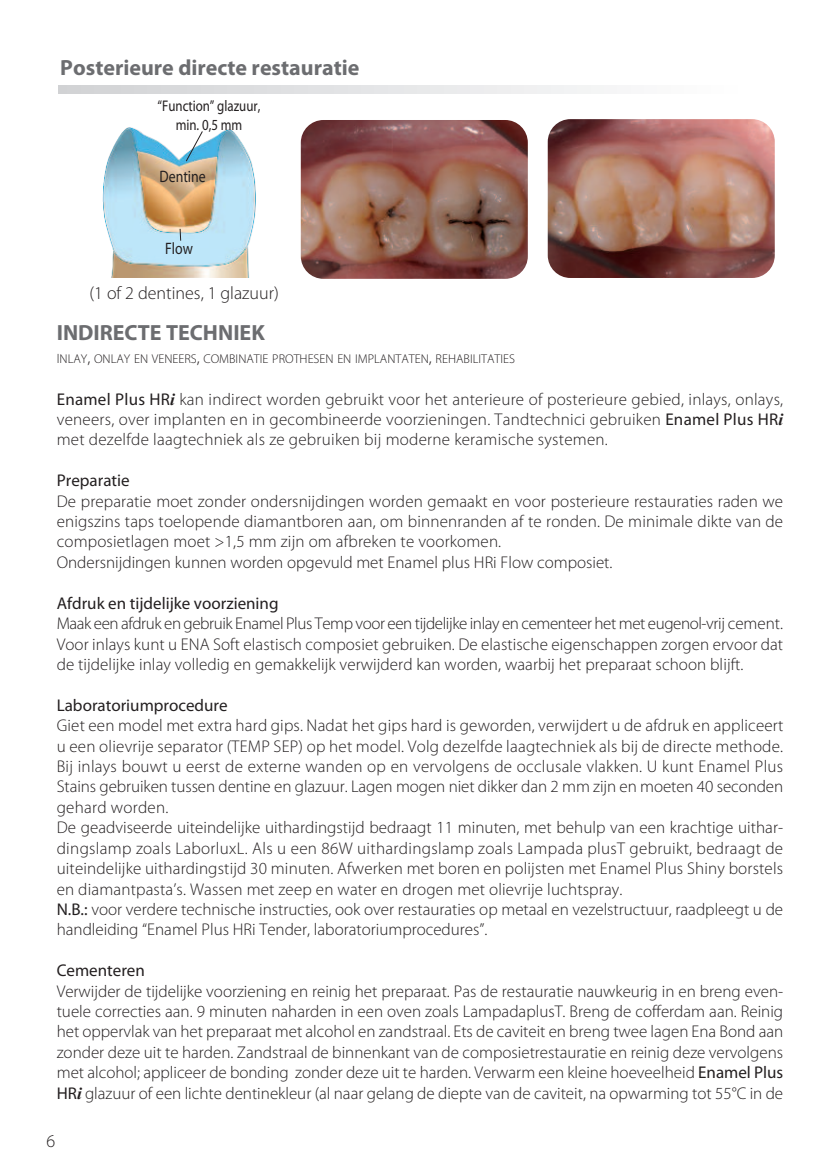
<style>
.page{position:relative;width:840px;height:1163px;background:#fff}
.page>*{position:absolute;margin:0;border:0;box-sizing:border-box;transform-origin:0 0}
.t1{font:700 22px "Myriad Pro";color:#6c6d70}
.t2{font:300 18px "Myriad Pro";color:#231f20}
.t3{font:300 17px/20.4px "Myriad Pro";letter-spacing:.01em;color:#231f20;text-align:justify}
.t4{font:17px "Myriad Pro";color:#231f20}
.t5{font:16.6px "Myriad Pro";color:#231f20;scale:.83 1}
.t6{font:15.4px/18.6px "Myriad Pro";color:#231f20;text-align:center;scale:.83 1}
.t7{font:300 12.8px "Myriad Pro";color:#231f20}
.s1{font-size:13.6px}
.s2{font-size:17px}
.s3{font-weight:400}
.s4{font-family:"Times New Roman";font-weight:700;font-style:italic}
</style>
<div class="page">
<img style="left:102px;top:127px;width:154px;height:151px">
<svg style="left:179px;top:229px;width:2px;height:12px"></svg>
<svg style="left:59px;top:85px;width:545px;height:9px"></svg>
<img style="left:547px;top:119px;width:227px;height:159px;border-radius:23px">
<img style="left:300px;top:120px;width:227px;height:159px;border-radius:23px">
<svg style="left:185px;top:130px;width:19px;height:32px"></svg>
<p class="t1" style="left:60px;top:60px;width:300px">Posterieure directe restauratie</p>
<p class="t6" style="left:157px;top:98px;width:125px">“Function” glazuur, min. 0,5 mm</p>
<p class="t5" style="left:159px;top:170px;width:57px">Dentine</p>
<p class="t5" style="left:165px;top:242px;width:35px">Flow</p>
<p class="t2" style="left:89px;top:286px;width:191px">(1 of 2 dentines, 1 glazuur)</p>
<p class="t1" style="left:57px;top:324px;width:209px">INDIRECTE TECHNIEK</p>
<p class="t7" style="left:57px;top:354px;width:459px"><span class="s1">I</span>NLAY<span class="s2">,</span> ONLAY EN VENEERS<span class="s2">,</span> COMBINATIE PROTHESEN EN IMPLANTATEN<span class="s2">,</span> REHABILITATIES</p>
<p class="t3" style="left:57px;top:390px;width:727px"><span class="s3">Enamel Plus HR</span><span class="s4">i</span> kan indirect worden gebruikt voor het anterieure of posterieure gebied, inlays, onlays, veneers, over implanten en in gecombineerde voorzieningen. Tandtechnici gebruiken <span class="s3">Enamel Plus HR</span><span class="s4">i </span>met dezelfde laagtechniek als ze gebruiken bij moderne keramische systemen.</p>
<p class="t4" style="left:57px;top:474px;width:74px">Preparatie</p>
<p class="t3" style="left:57px;top:492px;width:727px;text-align:left">De preparatie moet zonder ondersnijdingen worden gemaakt en voor posterieure restauraties raden we enigszins taps toelopende diamantboren aan, om binnenranden af te ronden. De minimale dikte van de composietlagen moet &gt;1,5 mm zijn om afbreken te voorkomen.<br>Ondersnijdingen kunnen worden opgevuld met Enamel plus HRi Flow composiet.</p>
<p class="t4" style="left:57px;top:596px;width:223px">Afdruk en tijdelijke voorziening</p>
<p class="t3" style="left:57px;top:614px;width:727px">Maak een afdruk en gebruik Enamel Plus Temp voor een tijdelijke inlay en cementeer het met eugenol-vrij cement.<br>Voor inlays kunt u ENA Soft elastisch composiet gebruiken. De elastische eigenschappen zorgen ervoor dat de tijdelijke inlay volledig en gemakkelijk verwijderd kan worden, waarbij het preparaat schoon blijft.</p>
<p class="t4" style="left:57px;top:698px;width:172px">Laboratoriumprocedure</p>
<p class="t3" style="left:57px;top:716px;width:727px;text-align:left">Giet een model met extra hard gips. Nadat het gips hard is geworden, verwijdert u de afdruk en appliceert u een olievrije separator (TEMP SEP) op het model. Volg dezelfde laagtechniek als bij de directe methode.<br>Bij inlays bouwt u eerst de externe wanden op en vervolgens de occlusale vlakken. U kunt Enamel Plus Stains gebruiken tussen dentine en glazuur. Lagen mogen niet dikker dan 2 mm zijn en moeten 40 seconden gehard worden.<br>De geadviseerde uiteindelijke uithardingstijd bedraagt 11 minuten, met behulp van een krachtige uithar&shy;dingslamp zoals LaborluxL. Als u een 86W uithardingslamp zoals Lampada plusT gebruikt, bedraagt de uiteindelijke uithardingstijd 30 minuten. Afwerken met boren en polijsten met Enamel Plus Shiny borstels en diamantpasta’s. Wassen met zeep en water en drogen met olievrije luchtspray.<br><span class="s3">N.B.:</span> voor verdere technische instructies, ook over restauraties op metaal en vezelstructuur, raadpleegt u de handleiding “Enamel Plus HRi Tender, laboratoriumprocedures”.</p>
<p class="t4" style="left:57px;top:963px;width:90px">Cementeren</p>
<p class="t3" style="left:57px;top:981px;width:727px">Verwijder de tijdelijke voorziening en reinig het preparaat. Pas de restauratie nauwkeurig in en breng even&shy;tuele correcties aan. 9 minuten naharden in een oven zoals LampadaplusT. Breng de cofferdam aan. Reinig het oppervlak van het preparaat met alcohol en zandstraal. Ets de caviteit en breng twee lagen Ena Bond aan zonder deze uit te harden. Zandstraal de binnenkant van de composietrestauratie en reinig deze vervolgens met alcohol; appliceer de bonding zonder deze uit te harden. Verwarm een kleine hoeveelheid <span class="s3">Enamel Plus HR</span><span class="s4">i</span> glazuur of een lichte dentinekleur (al naar gelang de diepte van de caviteit, na opwarming tot 55°C in de</p>
<p class="t2" style="left:47px;top:1133px;width:10px">6</p>
</div>
